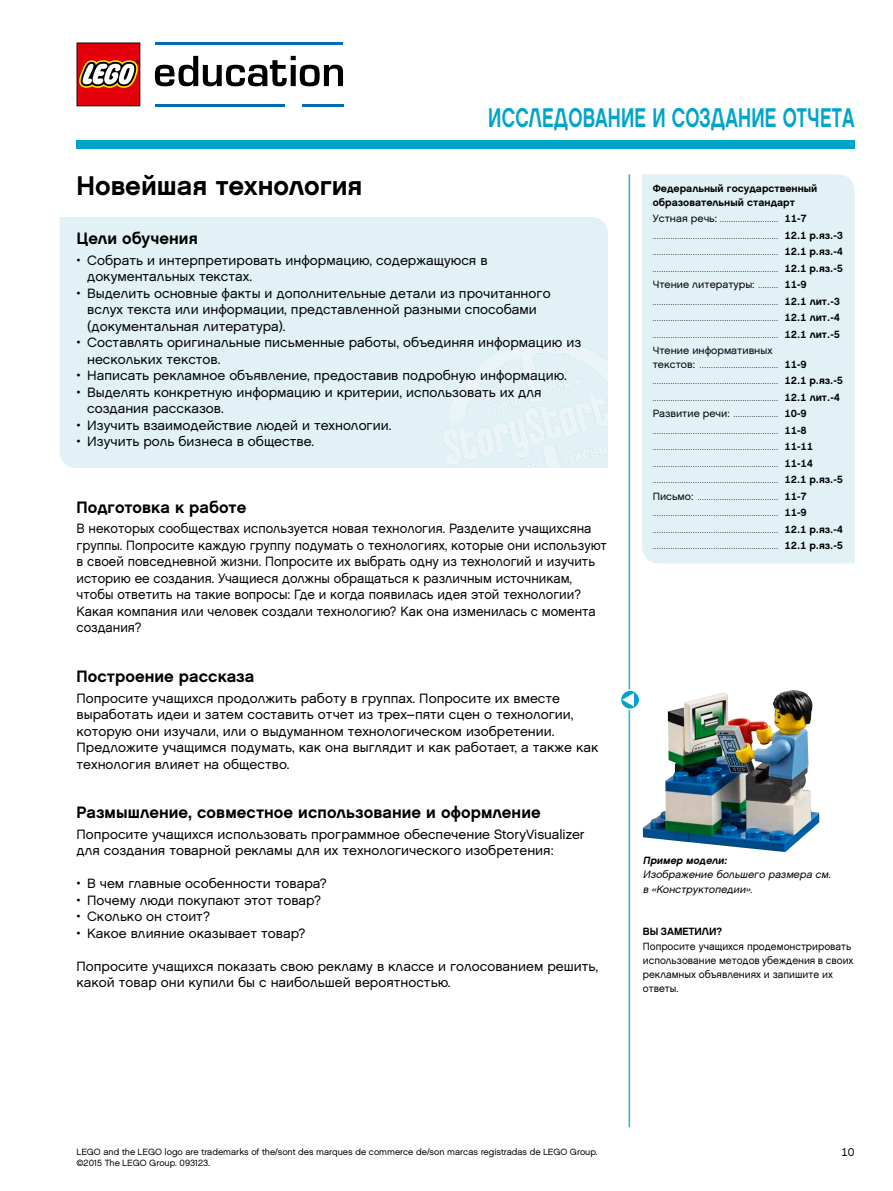
<style>
.page{position:relative;width:893px;height:1191px;background:#fff}
.page>*{position:absolute;margin:0;border:0;box-sizing:border-box;transform-origin:0 0}
.t1{font:700 27px "LEGO Chalet 60";letter-spacing:.01em;color:#00a4c8;scale:.7 1}
.t2{font:700 27px "LEGO Chalet 60";letter-spacing:-.005em;color:#000}
.t3{font:700 16.5px "LEGO Chalet 60";letter-spacing:.005em;color:#000}
.t4{font:13.5px/16.5px "LEGO Chalet 60";color:#000}
.t5{font:13.5px/16.5px "LEGO Chalet 60";color:#000;scale:.95 1}
.t6{font:11.25px "LEGO Chalet 60";color:#000}
.t7{font:10.5px/14.2px "LEGO Chalet 60";color:#000;scale:.95 1}
.t8{font:700 10.5px/13.5px "LEGO Chalet 60";color:#000}
.t9{font:10.5px "LEGO Chalet 60";color:#000}
.t10{font:italic 10.5px/14.2px "LEGO Chalet 60";color:#000}
.t11{font:italic 700 10.5px "LEGO Chalet 60";color:#000}
.t12{font:9px/10.5px "LEGO Chalet 60";color:#000}
.t13{font:7.5px/16.5px "LEGO Chalet 60";color:#000}
.s1{font-size:10.5px}
.s2{font-weight:700;font-size:10.5px}
.s3{font-size:7.5px}
.s4{font-weight:700}
</style>
<div class="page">
<hr style="left:629px;top:174px;width:1px;height:953px;background:#24b7cd">
<div style="left:77px;top:140px;width:778px;height:9px;background:#00a4c8"></div>
<div style="left:60px;top:217px;width:548px;height:251px;background:#e1f1f5"></div>
<img style="left:421px;top:306px;width:187px;height:162px">
<img style="left:643px;top:690px;width:176px;height:162px">
<svg style="left:620px;top:690px;width:20px;height:19px"></svg>
<div style="left:620px;top:689px;width:20px;height:21px;border:2px solid #fff;border-radius:50%"></div>
<svg style="left:622px;top:693px;width:12px;height:13px"></svg>
<div style="left:642px;top:174px;width:213px;height:389px;background:#e1f1f5"></div>
<svg style="left:155px;top:56px;width:188px;height:30px"></svg>
<hr style="left:155px;top:43px;width:188px;height:2px;background:#006bb7">
<hr style="left:155px;top:104px;width:130px;height:2px;background:#006bb7">
<hr style="left:302px;top:104px;width:41px;height:2px;background:#006bb7">
<svg style="left:77px;top:43px;width:63px;height:63px"></svg>
<h1 class="t1" style="left:488px;top:100px;width:20px">Иссл</h1>
<h1 class="t1" style="left:542px;top:100px;width:448px">едование и создание отчета</h1>
<h1 class="t2" style="left:77px;top:168px;width:287px">Новейшая технология</h1>
<h2 class="t3" style="left:77px;top:228px;width:123px">Цели обучения</h2>
<h3 class="t4" style="left:87px;top:252px;width:402px;text-indent:-11px">• Собрать и интерпретировать информацию, содержащуюся в документальных текстах.</h3>
<h3 class="t4" style="left:87px;top:285px;width:465px;text-indent:-11px">• Выделить основные факты и дополнительные детали из прочитанного вслух текста или информации, представленной разными способами (документальная литература).</h3>
<h3 class="t4" style="left:87px;top:334px;width:496px;text-indent:-11px">• Составлять оригинальные письменные работы, объединяя информацию из нескольких текстов.</h3>
<h3 class="t4" style="left:77px;top:367px;width:492px">• Написать рекламное объявление, предоставив подробную информацию.</h3>
<h3 class="t4" style="left:87px;top:384px;width:456px;text-indent:-11px">• Выделять конкретную информацию и критерии, использовать их для создания рассказов.</h3>
<h3 class="t4" style="left:77px;top:417px;width:316px">• Изучить взаимодействие людей и технологии.</h3>
<h3 class="t4" style="left:77px;top:433px;width:239px">• Изучить роль бизнеса в обществе.</h3>
<h2 class="t3" style="left:77px;top:496px;width:171px">Подготовка к работе</h2>
<p class="t5" style="left:77px;top:520px;width:560px">В некоторых сообществах используется новая технология. Разделите учащихсяна группы. Попросите каждую группу подумать о технологиях, которые они используют в своей повседневной жизни. Попросите их выбрать одну из технологий и изучить историю ее создания. Учащиеся должны обращаться к различным источникам, чтобы ответить на такие вопросы: Где и когда появилась идея этой технологии?<br>Какая компания или человек создали технологию? Как она изменилась с момента создания?</p>
<h2 class="t3" style="left:77px;top:665px;width:179px">Построение рассказа</h2>
<p class="t4" style="left:77px;top:689px;width:523px">Попросите учащихся продолжить работу в группах. Попросите их вместе выработать идеи и затем составить отчет из трех–пяти сцен о технологии, которую они изучали, или о выдуманном технологическом изобретении.<br>Предложите учащимся подумать, как она выглядит и как работает, а также как технология влияет на общество.</p>
<h2 class="t3" style="left:77px;top:802px;width:466px">Размышление, совместное использование и оформление</h2>
<h3 class="t4" style="left:77px;top:826px;width:509px">Попросите учащихся использовать программное обеспечение StoryVisualizer для создания товарной рекламы для их технологического изобретения:</h3>
<h3 class="t4" style="left:77px;top:875px;width:252px">• В чем главные особенности товара?</h3>
<h3 class="t4" style="left:77px;top:892px;width:246px">• Почему люди покупают этот товар?</h3>
<h3 class="t4" style="left:77px;top:908px;width:135px">• Сколько он стоит?</h3>
<h3 class="t4" style="left:77px;top:925px;width:231px">• Какое влияние оказывает товар?</h3>
<h3 class="t4" style="left:77px;top:958px;width:523px">Попросите учащихся показать свою рекламу в классе и голосованием решить, какой товар они купили бы с наибольшей вероятностью.</h3>
<h3 class="t8" style="left:653px;top:182px;width:166px">Федеральный государственный образовательный стандарт</h3>
<p class="t13" style="left:653px;top:211px;width:156px"><span class="s1">Устная речь:</span> .......................... <span class="s2">11-7</span></p>
<p class="t13" style="left:653px;top:228px;width:192px">........................................................ <span class="s2">12.1 р.яз.-3</span></p>
<p class="t13" style="left:653px;top:244px;width:192px">........................................................ <span class="s2">12.1 р.яз.-4</span></p>
<p class="t13" style="left:653px;top:261px;width:192px">........................................................ <span class="s2">12.1 р.яз.-5</span></p>
<h3 class="t9" style="left:653px;top:278px;width:156px">Чтение литературы: <span class="s3">.........</span> <span class="s4">11-9</span></h3>
<p class="t13" style="left:653px;top:294px;width:189px">........................................................ <span class="s2">12.1 лит.-3</span></p>
<p class="t13" style="left:653px;top:310px;width:189px">........................................................ <span class="s2">12.1 лит.-4</span></p>
<p class="t13" style="left:653px;top:327px;width:189px">........................................................ <span class="s2">12.1 лит.-5</span></p>
<h3 class="t9" style="left:653px;top:344px;width:121px">Чтение информативных</h3>
<p class="t13" style="left:653px;top:357px;width:156px"><span class="s1">текстов:</span> ................................... <span class="s2">11-9</span></p>
<p class="t13" style="left:653px;top:373px;width:192px">........................................................ <span class="s2">12.1 р.яз.-5</span></p>
<p class="t13" style="left:653px;top:390px;width:189px">........................................................ <span class="s2">12.1 лит.-4</span></p>
<p class="t13" style="left:653px;top:406px;width:156px"><span class="s1">Развитие речи:</span> .................... <span class="s2">10-9 </span>........................................................ <span class="s2">11-8</span></p>
<p class="t13" style="left:653px;top:439px;width:162px">........................................................ <span class="s2">11-11</span></p>
<p class="t13" style="left:653px;top:456px;width:162px">........................................................ <span class="s2">11-14</span></p>
<p class="t13" style="left:653px;top:472px;width:192px">........................................................ <span class="s2">12.1 р.яз.-5</span></p>
<p class="t13" style="left:653px;top:489px;width:156px"><span class="s1">Письмо:</span> .................................... <span class="s2">11-7</span></p>
<p class="t13" style="left:653px;top:505px;width:156px">........................................................ <span class="s2">11-9</span></p>
<p class="t13" style="left:653px;top:522px;width:192px">........................................................ <span class="s2">12.1 р.яз.-4</span></p>
<p class="t13" style="left:653px;top:538px;width:192px">........................................................ <span class="s2">12.1 р.яз.-5</span></p>
<h3 class="t11" style="left:643px;top:853px;width:88px">Пример модели:</h3>
<h3 class="t10" style="left:643px;top:867px;width:191px">Изображение большего размера см. в «Конструктопедии».</h3>
<h3 class="t8" style="left:643px;top:924px;width:47px">ВЫ ЗАМЕТИ</h3>
<h3 class="t8" style="left:702px;top:924px;width:22px">ЛИ?</h3>
<h3 class="t7" style="left:643px;top:938px;width:223px">Попросите учащихся продемонстрировать использование методов убеждения в своих рекламных объявлениях и запишите их ответы.</h3>
<p class="t12" style="left:77px;top:1146px;width:523px">LEGO and the LEGO logo are trademarks of the/sont des marques de commerce de/son marcas registradas de LEGO Group. ©2015 The LEGO Group. 093123.</p>
<h3 class="t6" style="left:841px;top:1145px;width:15px">10</h3>
</div>
